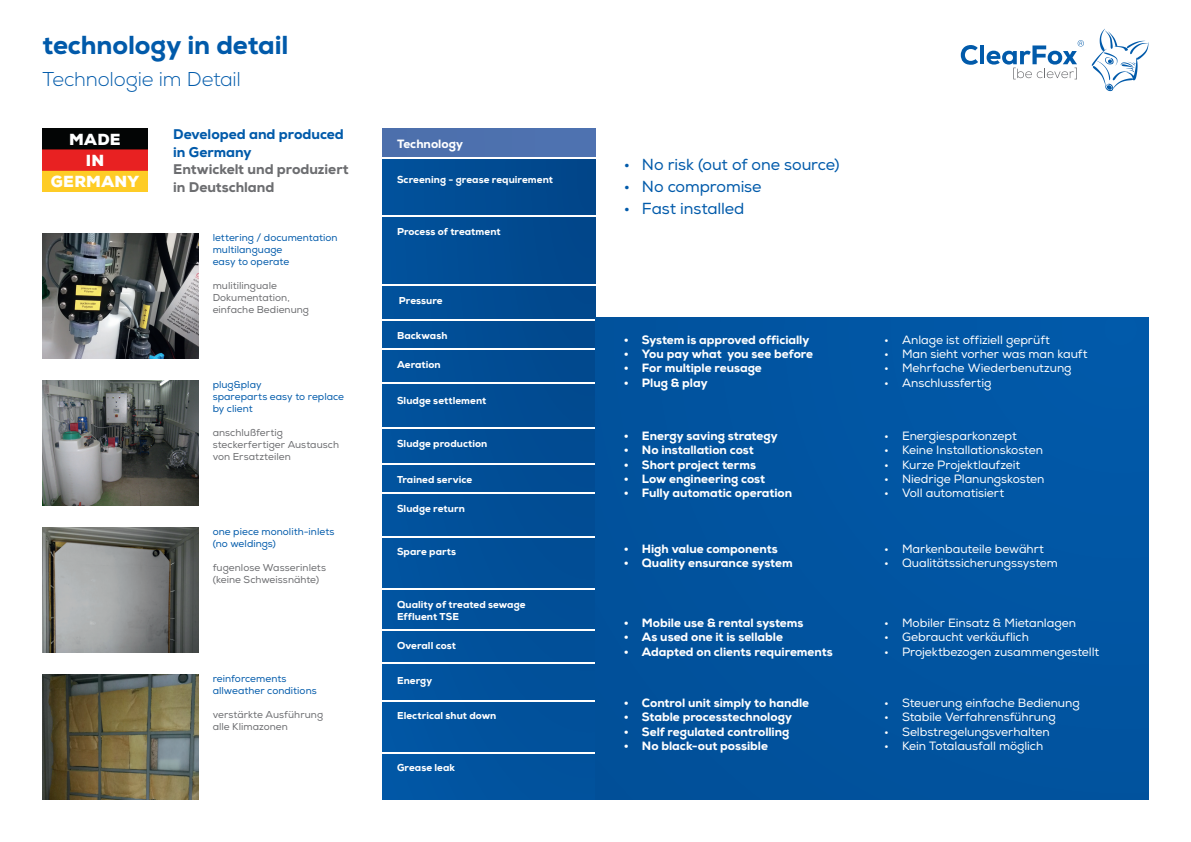
<style>
.page{position:relative;width:1191px;height:842px;background:#fff}
.page>*{position:absolute;margin:0;border:0;box-sizing:border-box;transform-origin:0 0}
.t1{font:800 26px "Nexa";letter-spacing:-.005em;color:#015aaa}
.t2{font:300 20px "Nexa";letter-spacing:-.01em;color:#015aaa}
.t3{font:16px "Nexa";letter-spacing:-.005em;color:#015aaa}
.t4{font:900 16px/21.3px "Nexa";letter-spacing:.015em;color:#fff;text-align:center}
.t5{font:800 14px/17.5px "Nexa";letter-spacing:-.005em;color:#6c6d70}
.t6{font:800 14px/17.5px "Nexa";color:#015aaa}
.t7{font:12px "Nexa";letter-spacing:-.005em;color:#fff}
.t8{font:800 12px "Nexa";letter-spacing:-.005em;color:#fff}
.t9{font:800 10px/12px "Nexa";letter-spacing:.005em;color:#fff}
.t10{font:10px/12px "Nexa";letter-spacing:.005em;color:#6c6d70}
.t11{font:10px/12px "Nexa";letter-spacing:.005em;color:#015aaa}
</style>
<div class="page">
<div style="left:383px;top:159px;width:212px;height:640px;background:#014f98"></div>
<img style="left:43px;top:234px;width:155px;height:125px">
<img style="left:43px;top:381px;width:155px;height:125px">
<img style="left:43px;top:528px;width:155px;height:124px">
<img style="left:43px;top:675px;width:155px;height:124px">
<div style="left:383px;top:129px;width:212px;height:28px;background:#4d71ae"></div>
<img style="left:43px;top:129px;width:104px;height:63px">
<hr style="left:381px;top:215px;width:214px;height:2px;background:#fff">
<hr style="left:381px;top:284px;width:214px;height:2px;background:#fff">
<hr style="left:381px;top:319px;width:214px;height:2px;background:#fff">
<hr style="left:381px;top:348px;width:214px;height:2px;background:#fff">
<hr style="left:381px;top:382px;width:214px;height:2px;background:#fff">
<hr style="left:381px;top:427px;width:214px;height:2px;background:#fff">
<hr style="left:381px;top:463px;width:214px;height:2px;background:#fff">
<hr style="left:381px;top:492px;width:214px;height:2px;background:#fff">
<hr style="left:381px;top:536px;width:214px;height:2px;background:#fff">
<hr style="left:381px;top:588px;width:214px;height:2px;background:#fff">
<hr style="left:381px;top:629px;width:214px;height:2px;background:#fff">
<hr style="left:381px;top:662px;width:214px;height:2px;background:#fff">
<hr style="left:381px;top:699px;width:214px;height:2px;background:#fff">
<hr style="left:381px;top:752px;width:214px;height:2px;background:#fff">
<svg style="left:960px;top:45px;width:18px;height:20px"></svg>
<hr style="left:980px;top:45px;width:4px;height:19px;background:#015aaa">
<svg style="left:986px;top:40px;width:97px;height:39px"></svg>
<svg style="left:1091px;top:29px;width:57px;height:62px"></svg>
<div style="left:595px;top:317px;width:553px;height:482px;background:#0154a0"></div>
<h1 class="t1" style="left:43px;top:28px;width:241px">tec nology in detai</h1>
<h2 class="t2" style="left:43px;top:67px;width:196px">Technologie im Detai</h2>
<h1 class="t1" style="left:43px;top:28px;width:397px">high quality technology turnkey</h1>
<h3 class="t4" style="left:51px;top:129px;width:90px">MADE<br>IN<br>GERMANY</h3>
<p class="t6" style="left:173px;top:126px;width:172px">Developed and produced in Germany</p>
<p class="t5" style="left:173px;top:161px;width:177px">Entwickelt und produziert in Deutschland</p>
<p class="t11" style="left:213px;top:232px;width:126px">lettering / documentation multilanguage<br>easy to operate</p>
<p class="t10" style="left:213px;top:280px;width:98px">mulitilinguale<br>Dokumentation, einfache Bedienung</p>
<p class="t11" style="left:213px;top:379px;width:133px">plug&amp;play<br>spareparts easy to replace by client</p>
<p class="t10" style="left:213px;top:427px;width:128px">anschlußfertig steckerfertiger Austausch von Ersatzteilen</p>
<p class="t11" style="left:213px;top:526px;width:123px">one piece monolith-inlets (no weldings)</p>
<p class="t10" style="left:213px;top:562px;width:115px">fugenlose Wasserinlets (keine Schweissnähte)</p>
<p class="t11" style="left:213px;top:673px;width:106px">reinforcements allweather conditions</p>
<p class="t10" style="left:213px;top:709px;width:112px">verstärkte Ausführung alle Klimazonen</p>
<p class="t8" style="left:397px;top:136px;width:67px">Technology</p>
<p class="t9" style="left:397px;top:173px;width:158px">Screening - grease requirement</p>
<p class="t9" style="left:397px;top:225px;width:105px">Process of treatment</p>
<p class="t9" style="left:399px;top:294px;width:45px">Pressure</p>
<p class="t9" style="left:397px;top:330px;width:52px">Backwash</p>
<p class="t9" style="left:397px;top:359px;width:45px">Aeration</p>
<p class="t9" style="left:397px;top:394px;width:91px">Sludge settlement</p>
<p class="t9" style="left:397px;top:438px;width:92px">Sludge production</p>
<p class="t9" style="left:397px;top:473px;width:77px">Trained service</p>
<p class="t9" style="left:397px;top:502px;width:69px">Sludge return</p>
<p class="t9" style="left:397px;top:546px;width:61px">Spare parts</p>
<p class="t9" style="left:397px;top:598px;width:130px">Quality of treated sewage<br>Effluent TSE</p>
<p class="t9" style="left:397px;top:639px;width:60px">Overall cost</p>
<p class="t9" style="left:397px;top:674px;width:37px">Energy</p>
<p class="t9" style="left:397px;top:710px;width:101px">Electrical shut down</p>
<p class="t9" style="left:397px;top:762px;width:60px">Grease leak</p>
<h3 class="t3" style="left:624px;top:155px;width:217px">• No risk (out of one source)</h3>
<h3 class="t3" style="left:624px;top:177px;width:139px">• No compromise</h3>
<h3 class="t3" style="left:624px;top:199px;width:122px">• Fast installed</h3>
<p class="t8" style="left:624px;top:332px;width:187px">• System is approved officially</p>
<p class="t8" style="left:624px;top:346px;width:191px">• You pay what you see before</p>
<p class="t8" style="left:624px;top:360px;width:140px">• For multiple reusage</p>
<p class="t8" style="left:624px;top:375px;width:85px">• Plug &amp; play</p>
<p class="t8" style="left:624px;top:428px;width:155px">• Energy saving strategy</p>
<p class="t8" style="left:624px;top:442px;width:131px">• No installation cost</p>
<p class="t8" style="left:624px;top:457px;width:134px">• Short project terms</p>
<p class="t8" style="left:624px;top:471px;width:143px">• Low engineering cost</p>
<p class="t8" style="left:624px;top:486px;width:170px">• Fully automatic operation</p>
<p class="t8" style="left:624px;top:541px;width:155px">• High value components</p>
<p class="t8" style="left:624px;top:556px;width:170px">• Quality ensurance system</p>
<p class="t8" style="left:624px;top:615px;width:181px">• Mobile use &amp; rental systems</p>
<p class="t8" style="left:624px;top:629px;width:161px">• As used one it is sellable</p>
<p class="t8" style="left:624px;top:644px;width:210px">• Adapted on clients requirements</p>
<p class="t8" style="left:624px;top:695px;width:187px">• Control unit simply to handle</p>
<p class="t8" style="left:624px;top:709px;width:170px">• Stable processtechnology</p>
<p class="t8" style="left:624px;top:724px;width:167px">• Self regulated controlling</p>
<p class="t8" style="left:624px;top:738px;width:146px">• No black-out possible</p>
<p class="t7" style="left:884px;top:332px;width:167px">• Anlage ist offiziell geprüft</p>
<p class="t7" style="left:884px;top:347px;width:205px">• Man sieht vorher was man kauft</p>
<p class="t7" style="left:884px;top:361px;width:189px">• Mehrfache Wiederbenutzung</p>
<p class="t7" style="left:884px;top:375px;width:109px">• Anschlussfertig</p>
<p class="t7" style="left:884px;top:428px;width:134px">• Energiesparkonzept</p>
<p class="t7" style="left:884px;top:443px;width:161px">• Keine Installationskosten</p>
<p class="t7" style="left:884px;top:457px;width:138px">• Kurze Projektlaufzeit</p>
<p class="t7" style="left:884px;top:472px;width:162px">• Niedrige Planungskosten</p>
<p class="t7" style="left:884px;top:486px;width:122px">• Voll automatisiert</p>
<p class="t7" style="left:884px;top:542px;width:161px">• Markenbauteile bewährt</p>
<p class="t7" style="left:884px;top:556px;width:175px">• Qualitätssicherungssystem</p>
<p class="t7" style="left:884px;top:615px;width:193px">• Mobiler Einsatz &amp; Mietanlagen</p>
<p class="t7" style="left:884px;top:630px;width:146px">• Gebraucht verkäuflich</p>
<p class="t7" style="left:884px;top:644px;width:217px">• Projektbezogen zusammengestellt</p>
<p class="t7" style="left:884px;top:695px;width:197px">• Steuerung einfache Bedienung</p>
<p class="t7" style="left:884px;top:710px;width:173px">• Stabile Verfahrensführung</p>
<p class="t7" style="left:884px;top:724px;width:167px">• Selbstregelungsverhalten</p>
<p class="t7" style="left:884px;top:739px;width:161px">• Kein Totalausfall möglich</p>
</div>
